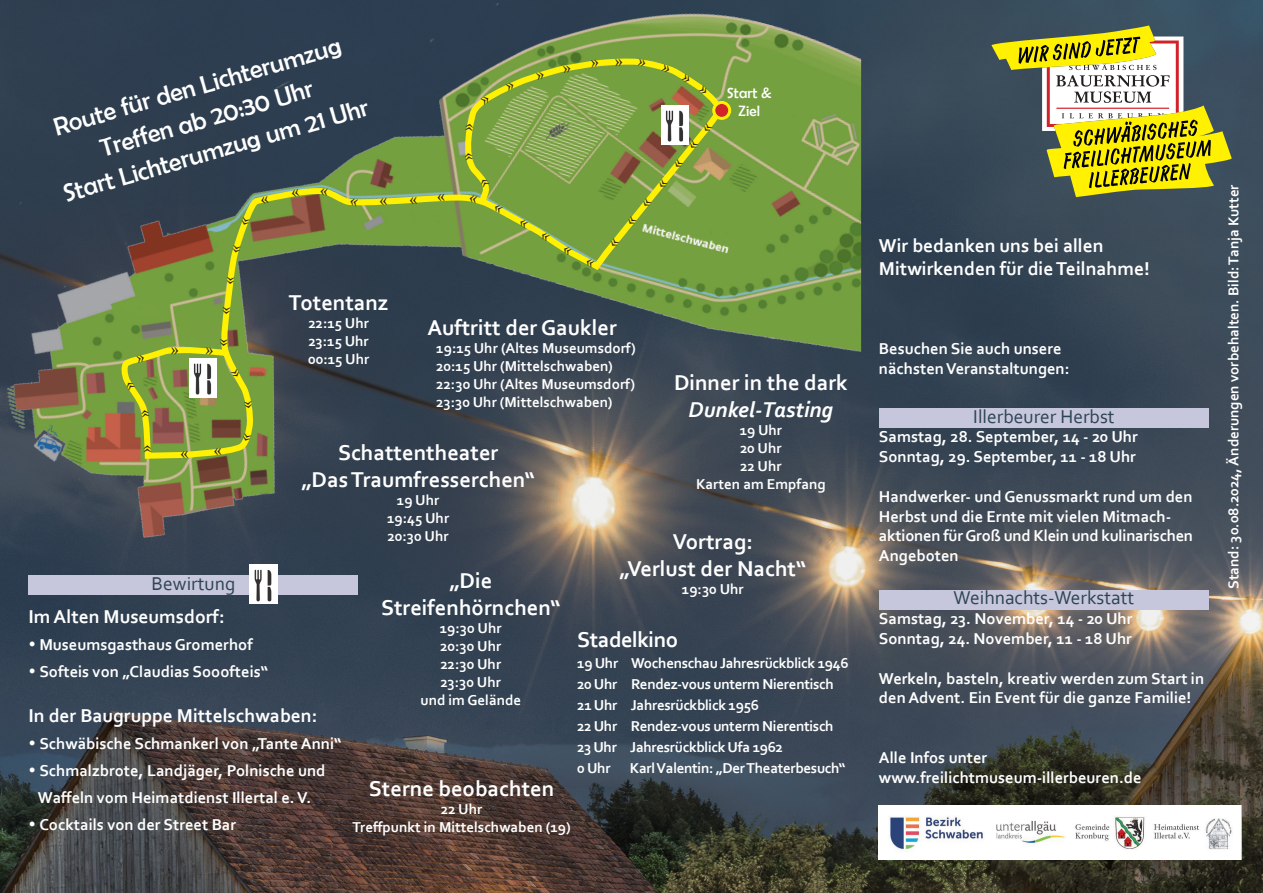
<style>
.page{position:relative;width:1263px;height:893px;background:#fff}
.page>*{position:absolute;margin:0;border:0;box-sizing:border-box;transform-origin:0 0}
.Subline{font:25.5px "Berlin Sans FB";color:#fff}
.t1{font:700 22.5px "Corbel";color:#fff}
.t2{font:italic 700 22.5px "Corbel";color:#fff}
.t3{font:700 22.5px "Corbel";letter-spacing:-.02em;color:#fff}
.t4{font:700 19.5px "Corbel";color:#fff}
.t5{font:19.5px "Corbel";color:#2e4452}
.t6{font:19.5px "Minion Pro";color:#231f20}
.t7{font:700 16.5px/19.8px "Corbel";color:#fff}
.Subline-2{font:700 15px "Corbel";color:#fff}
.Subline-3{font:700 15px "Corbel";letter-spacing:-.02em;color:#fff}
.t8{font:15px/18px "Berlin Sans FB";color:#fff;text-align:center}
</style>
<div class="page">
<img style="left:0;top:0;width:1263px;height:893px">
<svg style="left:991px;top:26px;width:241px;height:171px;background:#969652"></svg>
<div style="left:879px;top:408px;width:330px;height:20px;background:#c6c7dc"></div>
<div style="left:879px;top:590px;width:330px;height:19px;background:#c6c7dc"></div>
<img style="left:0;top:0;width:861px;height:811px">
<div style="left:28px;top:575px;width:330px;height:20px;background:#c6c7dc"></div>
<img style="left:250px;top:564px;width:27px;height:40px">
<svg style="left:117px;top:56px;width:610px;height:406px;background:#5b6c4c"></svg>
<div style="left:714px;top:102px;width:16px;height:16px;background:#d1232a;border-radius:50%"></div>
<div style="left:712px;top:101px;width:19px;height:19px;border:3px solid #fff101;border-radius:50%"></div>
<img style="left:879px;top:805px;width:363px;height:55px">
<svg style="left:465px;top:123px;width:8px;height:8px"></svg>
<svg style="left:481px;top:95px;width:9px;height:10px"></svg>
<svg style="left:506px;top:82px;width:9px;height:9px"></svg>
<svg style="left:536px;top:71px;width:9px;height:9px"></svg>
<svg style="left:563px;top:65px;width:8px;height:8px"></svg>
<svg style="left:591px;top:60px;width:8px;height:7px"></svg>
<svg style="left:615px;top:59px;width:7px;height:7px"></svg>
<svg style="left:638px;top:58px;width:8px;height:9px"></svg>
<svg style="left:662px;top:64px;width:9px;height:9px"></svg>
<svg style="left:682px;top:74px;width:9px;height:9px"></svg>
<svg style="left:699px;top:86px;width:9px;height:10px"></svg>
<svg style="left:703px;top:123px;width:9px;height:10px"></svg>
<svg style="left:689px;top:140px;width:9px;height:9px"></svg>
<svg style="left:674px;top:159px;width:9px;height:10px"></svg>
<svg style="left:658px;top:179px;width:9px;height:10px"></svg>
<svg style="left:642px;top:198px;width:10px;height:10px"></svg>
<svg style="left:627px;top:217px;width:10px;height:9px"></svg>
<svg style="left:610px;top:238px;width:9px;height:10px"></svg>
<svg style="left:585px;top:258px;width:10px;height:10px"></svg>
<svg style="left:562px;top:246px;width:10px;height:9px"></svg>
<svg style="left:540px;top:232px;width:10px;height:9px"></svg>
<svg style="left:519px;top:218px;width:9px;height:10px"></svg>
<svg style="left:493px;top:204px;width:10px;height:10px"></svg>
<svg style="left:465px;top:152px;width:8px;height:8px"></svg>
<svg style="left:350px;top:197px;width:8px;height:9px"></svg>
<svg style="left:380px;top:198px;width:7px;height:8px"></svg>
<svg style="left:410px;top:196px;width:7px;height:8px"></svg>
<svg style="left:437px;top:194px;width:8px;height:8px"></svg>
<svg style="left:469px;top:194px;width:8px;height:9px"></svg>
<svg style="left:292px;top:189px;width:8px;height:9px"></svg>
<svg style="left:320px;top:187px;width:8px;height:8px"></svg>
<svg style="left:261px;top:195px;width:8px;height:9px"></svg>
<svg style="left:241px;top:217px;width:9px;height:9px"></svg>
<svg style="left:232px;top:246px;width:9px;height:8px"></svg>
<svg style="left:227px;top:277px;width:7px;height:7px"></svg>
<svg style="left:223px;top:307px;width:7px;height:7px"></svg>
<svg style="left:220px;top:339px;width:8px;height:7px"></svg>
<svg style="left:231px;top:369px;width:9px;height:9px"></svg>
<svg style="left:244px;top:401px;width:8px;height:7px"></svg>
<svg style="left:242px;top:433px;width:9px;height:9px"></svg>
<svg style="left:181px;top:451px;width:7px;height:7px"></svg>
<svg style="left:214px;top:448px;width:7px;height:7px"></svg>
<svg style="left:141px;top:410px;width:8px;height:8px"></svg>
<svg style="left:125px;top:381px;width:10px;height:9px"></svg>
<svg style="left:137px;top:354px;width:8px;height:9px"></svg>
<svg style="left:171px;top:347px;width:7px;height:7px"></svg>
<svg style="left:206px;top:347px;width:7px;height:8px"></svg>
<svg style="left:480px;top:178px;width:9px;height:9px"></svg>
<p class="Subline" style="left:50px;top:114px;width:299px;rotate:-16deg">Route für den Lichterumzug</p>
<p class="Subline" style="left:97px;top:135px;width:222px;rotate:-16deg">Treffen ab 20:30 Uhr</p>
<p class="Subline" style="left:60px;top:180px;width:318px;rotate:-16deg">Start Lichterumzug um 21 Uhr</p>
<p class="t8" style="left:727px;top:84px;width:46px">Start &amp;<br>Ziel</p>
<p class="t1" style="left:289px;top:288px;width:101px">Totentanz</p>
<p class="Subline-2" style="left:308px;top:314px;width:62px">22:15 Uhr</p>
<p class="Subline-2" style="left:309px;top:332px;width:62px">23:15 Uhr</p>
<p class="Subline-2" style="left:308px;top:350px;width:63px">00:15 Uhr</p>
<p class="t1" style="left:427px;top:313px;width:191px">Auftritt der Gaukler</p>
<p class="Subline-2" style="left:436px;top:338px;width:201px">19:15 Uhr (Altes Museumsdorf)</p>
<p class="Subline-2" style="left:436px;top:356px;width:178px">20:15 Uhr (Mittelschwaben)</p>
<p class="Subline-2" style="left:436px;top:374px;width:200px">22:30 Uhr (Altes Museumsdorf)</p>
<p class="Subline-2" style="left:436px;top:392px;width:178px">23:30 Uhr (Mittelschwaben)</p>
<p class="t1" style="left:674px;top:369px;width:175px">Dinner in the dark</p>
<p class="t2" style="left:688px;top:396px;width:146px">Dunkel-Tasting</p>
<p class="Subline-2" style="left:740px;top:421px;width:44px">19 Uhr</p>
<p class="Subline-2" style="left:740px;top:439px;width:43px">20 Uhr</p>
<p class="Subline-2" style="left:740px;top:457px;width:43px">22 Uhr</p>
<p class="Subline-2" style="left:696px;top:475px;width:131px">Karten am Empfang</p>
<p class="t1" style="left:338px;top:438px;width:162px">Schattentheater</p>
<p class="t1" style="left:301px;top:465px;width:235px">„Das Traumfresserchen“</p>
<p class="Subline-2" style="left:397px;top:491px;width:44px">19 Uhr</p>
<p class="Subline-2" style="left:387px;top:509px;width:64px">19:45 Uhr</p>
<p class="Subline-2" style="left:388px;top:527px;width:63px">20:30 Uhr</p>
<p class="t6" style="left:133px;top:453px;width:10px;rotate:-90deg">»</p>
<p class="t1" style="left:673px;top:528px;width:82px">Vortrag:</p>
<p class="t1" style="left:619px;top:555px;width:188px">„Verlust der Nacht“</p>
<p class="Subline-2" style="left:682px;top:580px;width:63px">19:30 Uhr</p>
<p class="t1" style="left:449px;top:567px;width:44px">„Die</p>
<p class="t1" style="left:381px;top:594px;width:181px">Streifenhörnchen“</p>
<p class="Subline-2" style="left:440px;top:619px;width:63px">19:30 Uhr</p>
<p class="Subline-2" style="left:440px;top:637px;width:63px">20:30 Uhr</p>
<p class="Subline-2" style="left:440px;top:655px;width:62px">22:30 Uhr</p>
<p class="Subline-2" style="left:440px;top:673px;width:62px">23:30 Uhr</p>
<p class="Subline-2" style="left:420px;top:691px;width:102px">und im Gelände</p>
<p class="t5" style="left:152px;top:571px;width:85px">Bewirtung</p>
<p class="t4" style="left:28px;top:604px;width:198px">Im Alten Museumsdorf:</p>
<p class="t7" style="left:28px;top:634px;width:226px">• Museumsgasthaus Gromerhof</p>
<p class="t7" style="left:28px;top:661px;width:241px">• Softeis von „Claudias Sooofteis“</p>
<p class="t4" style="left:28px;top:703px;width:290px">In der Baugruppe Mittelschwaben:</p>
<p class="t7" style="left:28px;top:733px;width:315px">• Schwäbische Schmankerl von „Tante Anni“</p>
<p class="t7" style="left:28px;top:760px;width:298px">• Schmalzbrote, Landjäger, Polnische und</p>
<p class="t7" style="left:38px;top:787px;width:275px">Waffeln vom Heimatdienst Illertal e. V.</p>
<p class="t7" style="left:28px;top:814px;width:209px">• Cocktails von der Street Bar</p>
<p class="t3" style="left:577px;top:626px;width:102px">Stadelkino</p>
<p class="Subline-3" style="left:577px;top:654px;width:273px">19 Uhr Wochenschau Jahresrückblick 1946</p>
<p class="Subline-3" style="left:577px;top:675px;width:258px">20 Uhr Rendez-vous unterm Nierentisch</p>
<p class="Subline-3" style="left:577px;top:696px;width:183px">21 Uhr Jahresrückblick 1956</p>
<p class="Subline-3" style="left:577px;top:717px;width:258px">22 Uhr Rendez-vous unterm Nierentisch</p>
<p class="Subline-3" style="left:577px;top:738px;width:207px">23 Uhr Jahresrückblick Ufa 1962</p>
<p class="Subline-2" style="left:577px;top:759px;width:35px">0 Uhr</p>
<p class="Subline-3" style="left:630px;top:759px;width:217px">Karl Valentin: „Der Theaterbesuch“</p>
<p class="t1" style="left:369px;top:774px;width:187px">Sterne beobachten</p>
<p class="Subline-2" style="left:441px;top:799px;width:43px">22 Uhr</p>
<p class="Subline-2" style="left:353px;top:817px;width:220px">Treffpunkt in Mittelschwaben (19)</p>
<p class="t4" style="left:879px;top:233px;width:226px">Wir bedanken uns bei allen</p>
<p class="t4" style="left:879px;top:256px;width:272px">Mitwirkenden für die Teilnahme!</p>
<p class="t7" style="left:879px;top:338px;width:184px">Besuchen Sie auch unsere</p>
<p class="t7" style="left:879px;top:358px;width:192px">nächsten Veranstaltungen:</p>
<p class="t5" style="left:973px;top:404px;width:143px">Illerbeurer Herbst</p>
<p class="t7" style="left:879px;top:427px;width:260px">Samstag, 28. September, 14 - 20 Uhr</p>
<p class="t7" style="left:879px;top:446px;width:259px">Sonntag, 29. September, 11 - 18 Uhr</p>
<p class="t7" style="left:879px;top:486px;width:315px">Handwerker- und Genussmarkt rund um den<br>Herbst und die Ernte mit vielen Mitmach-</p>
<p class="t7" style="left:879px;top:526px;width:316px">aktionen für Groß und Klein und kulinarischen<br>Angeboten</p>
<p class="t5" style="left:954px;top:586px;width:182px">Weihnachts-Werkstatt</p>
<p class="t7" style="left:879px;top:608px;width:255px">Samstag, 23. November, 14 - 20 Uhr</p>
<p class="t7" style="left:879px;top:628px;width:255px">Sonntag, 24. November, 11 - 18 Uhr</p>
<p class="t7" style="left:879px;top:668px;width:327px">Werkeln, basteln, kreativ werden zum Start in den Advent. Ein Event für die ganze Familie!</p>
<p class="t7" style="left:879px;top:747px;width:110px">Alle Infos unter</p>
<p class="t7" style="left:879px;top:767px;width:264px">www.freilichtmuseum-illerbeuren.de</p>
<p class="Subline-2" style="left:1224px;top:589px;width:406px;rotate:-90deg">Stand: 30.08.2024, Änderungen vorbehalten. Bild: Tanja Kutter</p>
</div>
